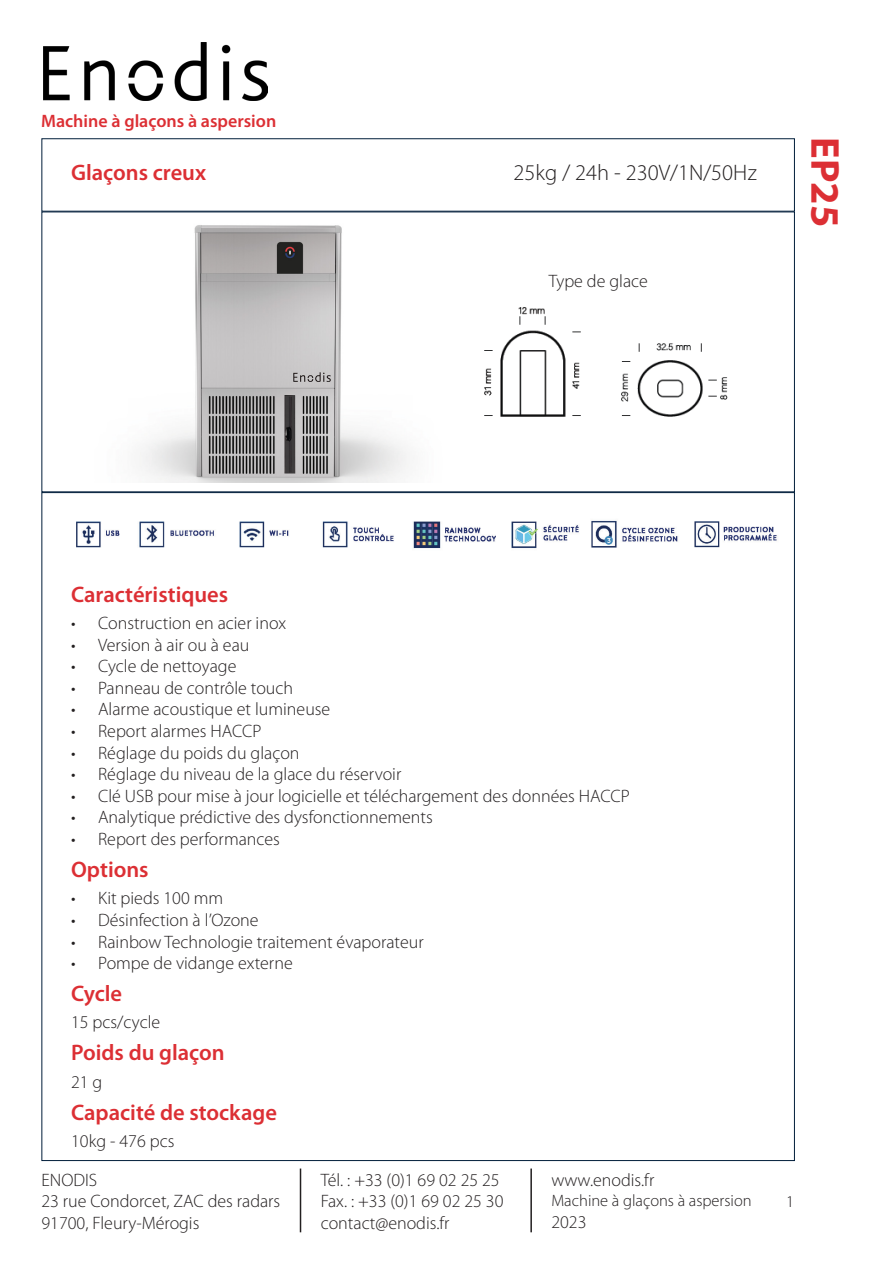
<style>
.page{position:relative;width:893px;height:1263px;background:#fff}
.page>*{position:absolute;margin:0;border:0;box-sizing:border-box;transform-origin:0 0}
.t1{font:700 40.5px "Myriad Pro";color:#dc2f34}
.t2{font:600 22.5px "Myriad Pro";color:#dc2f34}
.t3{font:300 22.5px "Myriad Pro";color:#231f20}
.t4{font:300 18px/21.6px "Myriad Pro";color:#231f20}
.t5{font:600 18px "Myriad Pro";color:#dc2f34}
.t6{font:300 16.5px "Myriad Pro";color:#231f20}
</style>
<div class="page">
<img style="left:43px;top:43px;width:224px;height:58px">
<div style="left:41px;top:138px;width:754px;height:74px;border:1px solid #001d3a"></div>
<hr style="left:300px;top:1168px;width:1px;height:64px;background:#231f20">
<hr style="left:530px;top:1168px;width:2px;height:64px;background:#231f20">
<img style="left:140px;top:225px;width:268px;height:258px">
<img style="left:484px;top:307px;width:244px;height:110px">
<img style="left:76px;top:520px;width:701px;height:29px">
<p class="t5" style="left:41px;top:111px;width:237px">Machine à glaçons à aspersion</p>
<p class="t2" style="left:71px;top:160px;width:137px">Glaçons creux</p>
<p class="t3" style="left:513px;top:160px;width:245px">25kg / 24h - 230V/1N/50Hz</p>
<p class="t4" style="left:549px;top:270px;width:101px">Type de glace</p>
<h1 class="t1" style="left:851px;top:137px;width:92px;rotate:90deg">EP25</h1>
<p class="t2" style="left:71px;top:582px;width:159px">Caractéristiques</p>
<p class="t4" style="left:71px;top:612px;width:217px">• Construction en acier inox</p>
<p class="t4" style="left:71px;top:634px;width:180px">• Version à air ou à eau</p>
<p class="t4" style="left:71px;top:656px;width:167px">• Cycle de nettoyage</p>
<p class="t4" style="left:71px;top:677px;width:224px">• Panneau de contrôle touch</p>
<p class="t4" style="left:71px;top:699px;width:261px">• Alarme acoustique et lumineuse</p>
<p class="t4" style="left:71px;top:720px;width:192px">• Report alarmes HACCP</p>
<p class="t4" style="left:71px;top:742px;width:230px">• Réglage du poids du glaçon</p>
<p class="t4" style="left:71px;top:764px;width:332px">• Réglage du niveau de la glace du réservoir</p>
<p class="t4" style="left:71px;top:785px;width:560px">• Clé USB pour mise à jour logicielle et téléchargement des données HACCP</p>
<p class="t4" style="left:71px;top:807px;width:363px">• Analytique prédictive des dysfonctionnements</p>
<p class="t4" style="left:71px;top:828px;width:210px">• Report des performances</p>
<p class="t2" style="left:71px;top:857px;width:79px">Options</p>
<p class="t4" style="left:71px;top:888px;width:154px">• Kit pieds 100 mm</p>
<p class="t4" style="left:71px;top:909px;width:189px">• Désinfection à l’Ozone</p>
<p class="t4" style="left:71px;top:931px;width:354px">• Rainbow Technologie traitement évaporateur</p>
<p class="t4" style="left:71px;top:952px;width:223px">• Pompe de vidange externe</p>
<p class="t2" style="left:71px;top:981px;width:53px">Cycle</p>
<p class="t4" style="left:71px;top:1012px;width:91px">15 pcs/cycle</p>
<p class="t2" style="left:71px;top:1040px;width:155px">Poids du glaçon</p>
<p class="t4" style="left:71px;top:1071px;width:33px">21 g</p>
<p class="t2" style="left:71px;top:1099px;width:207px">Capacité de stockage</p>
<p class="t4" style="left:71px;top:1130px;width:105px">10kg - 476 pcs</p>
<p class="t4" style="left:41px;top:1169px;width:240px">ENODIS<br>23 rue Condorcet, ZAC des radars<br>91700, Fleury-Mérogis</p>
<p class="t4" style="left:321px;top:1169px;width:184px">Tél. : +33 (0)1 69 02 25 25<br>Fax. : +33 (0)1 69 02 25 30 contact@enodis.fr</p>
<p class="t4" style="left:551px;top:1170px;width:104px">www.enodis.fr</p>
<p class="t6" style="left:551px;top:1192px;width:202px">Machine à glaçons à aspersion</p>
<p class="t4" style="left:551px;top:1211px;width:37px">2023</p>
<p class="t6" style="left:786px;top:1192px;width:10px">1</p>
</div>
